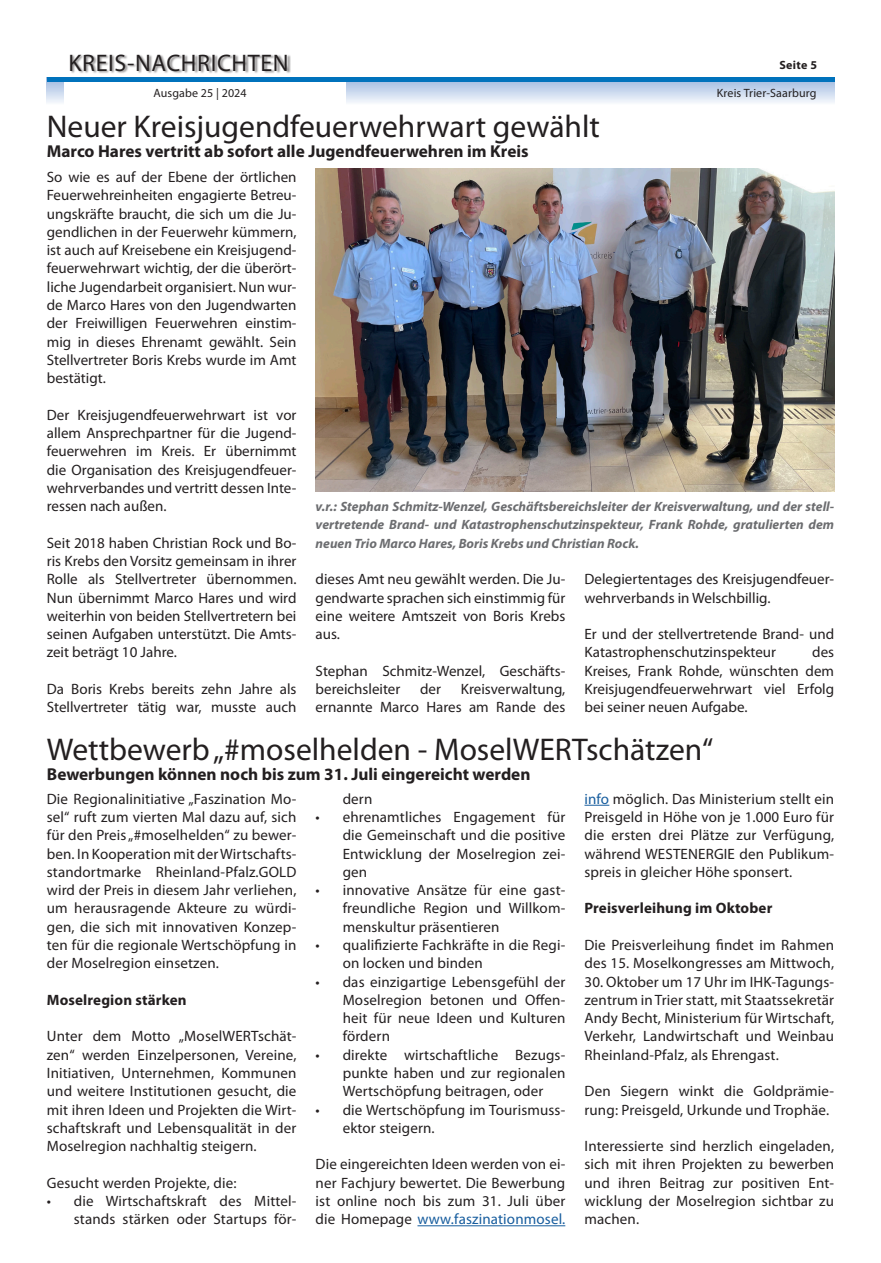
<style>
.page{position:relative;width:881px;height:1263px;background:#fff}
.page>*{position:absolute;margin:0;border:0;box-sizing:border-box;transform-origin:0 0}
.Headline{font:31.5px "Myriad Pro";color:#231f20}
.t1{font:24px "Myriad Pro";letter-spacing:.025em;color:#231f20}
.Subline{font:700 17.25px "Myriad Pro";color:#231f20}
.Fließtext{font:15px/18.3px "Myriad Pro";letter-spacing:.01em;color:#231f20;text-align:justify}
.Fließtext-2{font:700 15px "Myriad Pro";letter-spacing:.01em;color:#231f20}
.Bilduntertitel{font:italic 700 13.5px/18.3px "Myriad Pro";color:#6c6d70;text-align:justify}
.t2{font:12px "Myriad Pro";letter-spacing:.01em;color:#231f20}
.t3{font:700 12px "Myriad Pro";letter-spacing:.025em;color:#231f20}
.s1{color:#175d9e}
</style>
<div class="page">
<svg style="left:47px;top:82px;width:786px;height:21px;background:#cedbef"></svg>
<div style="left:64px;top:0;width:281px;height:113px;background:#fff"></div>
<div style="left:71px;top:54px;width:220px;height:20px;background:#231f20;opacity:.5"></div>
<hr style="left:47px;top:78px;width:786px;height:4px;background:#0072bc">
<img style="left:315px;top:168px;width:518px;height:323px">
<hr style="left:417px;top:1225px;width:148px;height:1px;background:#175d9e">
<svg style="left:584px;top:805px;width:25px;height:1px"></svg>
<h2 class="t1" style="left:68px;top:48px;width:221px">KREIS-NACHRICHTEN</h2>
<p class="t3" style="left:779px;top:57px;width:39px">Seite 5</p>
<p class="t2" style="left:153px;top:86px;width:95px">Ausgabe 25 | 2024</p>
<p class="Headline" style="left:47px;top:107px;width:554px">Neuer Kreisjugendfeuerwehrwart gewählt</p>
<p class="Subline" style="left:47px;top:140px;width:483px">Marco Hares vertritt ab sofort alle Jugendfeuerwehren im Kreis</p>
<p class="Fließtext" style="left:47px;top:168px;width:251px">So wie es auf der Ebene der örtlichen Feuerwehreinheiten engagierte Betreu&shy;ungskräfte braucht, die sich um die Ju&shy;gendlichen in der Feuerwehr kümmern, ist auch auf Kreisebene ein Kreisjugend&shy;feuerwehrwart wichtig, der die überört&shy;liche Jugendarbeit organisiert. Nun wur&shy;de Marco Hares von den Jugendwarten der Freiwilligen Feuerwehren einstim&shy;mig in dieses Ehrenamt gewählt. Sein Stellvertreter Boris Krebs wurde im Amt bestätigt.</p>
<p class="Fließtext" style="left:47px;top:405px;width:251px">Der Kreisjugendfeuerwehrwart ist vor allem Ansprechpartner für die Jugend&shy;feuerwehren im Kreis. Er übernimmt die Organisation des Kreisjugendfeuer&shy;wehrverbandes und vertritt dessen Inte&shy;ressen nach außen.</p>
<p class="Fließtext" style="left:47px;top:533px;width:251px">Seit 2018 haben Christian Rock und Bo&shy;ris Krebs den Vorsitz gemeinsam in ihrer Rolle als Stellvertreter übernommen.<br>Nun übernimmt Marco Hares und wird weiterhin von beiden Stellvertretern bei seinen Aufgaben unterstützt. Die Amts&shy;zeit beträgt 10 Jahre.</p>
<p class="Fließtext" style="left:47px;top:680px;width:251px">Da Boris Krebs bereits zehn Jahre als<br>Stellvertreter tätig war, musste auch</p>
<p class="t2" style="left:716px;top:86px;width:101px">Kreis Trier-Saarburg</p>
<p class="Bilduntertitel" style="left:315px;top:497px;width:520px">v.r.: Stephan Schmitz-Wenzel, Geschäftsbereichsleiter der Kreisverwaltung, und der stell&shy;vertretende Brand- und Katastrophenschutzinspekteur, Frank Rohde, gratulierten dem neuen Trio Marco Hares, Boris Krebs und Christian Rock.</p>
<p class="Fließtext" style="left:584px;top:570px;width:251px">Delegiertentages des Kreisjugendfeuer&shy;wehrverbands in Welschbillig.</p>
<p class="Fließtext" style="left:584px;top:625px;width:251px">Er und der stellvertretende Brand- und<br>Katastrophenschutzinspekteur</p>
<p class="Fließtext" style="left:315px;top:570px;width:251px">dieses Amt neu gewählt werden. Die Ju&shy;gendwarte sprachen sich einstimmig für eine weitere Amtszeit von Boris Krebs aus.</p>
<p class="Fließtext" style="left:315px;top:661px;width:251px">Stephan Schmitz-Wenzel, Geschäfts&shy;bereichsleiter</p>
<p class="Fließtext" style="left:584px;top:643px;width:251px;text-indent:228px">des Kreises, Frank Rohde, wünschten dem Kreisjugendfeuerwehrwart viel Erfolg bei seiner neuen Aufgabe.</p>
<p class="Headline" style="left:47px;top:730px;width:668px">Wettbewerb „#moselhelden - MoselWERTschätzen“</p>
<p class="Subline" style="left:47px;top:763px;width:485px">Bewerbungen können noch bis zum 31. Juli eingereicht werden</p>
<p class="Fließtext" style="left:47px;top:789px;width:251px">Die Regionalinitiative „Faszination Mo&shy;sel“ ruft zum vierten Mal dazu auf, sich für den Preis „#moselhelden“ zu bewer&shy;ben. In Kooperation mit der Wirtschafts&shy;standortmarke Rheinland-Pfalz.GOLD wird der Preis in diesem Jahr verliehen, um herausragende Akteure zu würdi&shy;gen, die sich mit innovativen Konzep&shy;ten für die regionale Wertschöpfung in der Moselregion einsetzen.</p>
<p class="Fließtext-2" style="left:47px;top:990px;width:141px">Moselregion stärken</p>
<p class="Fließtext" style="left:47px;top:1027px;width:251px">Unter dem Motto „MoselWERTschät&shy;zen“ werden Einzelpersonen, Vereine, Initiativen, Unternehmen, Kommunen und weitere Institutionen gesucht, die mit ihren Ideen und Projekten die Wirt&shy;schaftskraft und Lebensqualität in der Moselregion nachhaltig steigern.</p>
<p class="Fließtext" style="left:47px;top:1173px;width:191px">Gesucht werden Projekte, die:</p>
<p class="Fließtext" style="left:47px;top:1191px;width:251px;text-align:right">• die Wirtschaftskraft des Mittel&shy;stands stärken oder Startups för-</p>
<p class="Fließtext" style="left:315px;top:680px;width:251px;text-align:right">Kreisverwaltung,<br>ernannte Marco Hares am Rande des</p>
<p class="Fließtext" style="left:420px;top:680px;width:22px">der</p>
<p class="Fließtext" style="left:584px;top:789px;width:251px"><span class="s1">info</span> möglich. Das Ministerium stellt ein Preisgeld in Höhe von je 1.000 Euro für die ersten drei Plätze zur Verfügung, während WESTENERGIE den Publikum&shy;spreis in gleicher Höhe sponsert.</p>
<p class="Fließtext-2" style="left:584px;top:898px;width:189px">Preisverleihung im Oktober</p>
<p class="Fließtext" style="left:584px;top:935px;width:251px">Die Preisverleihung findet im Rahmen des 15. Moselkongresses am Mittwoch,</p>
<p class="Fließtext" style="left:584px;top:972px;width:251px">30. Oktober um 17 Uhr im IHK-Tagungs&shy;zentrum in Trier statt, mit Staatssekretär Andy Becht, Ministerium für Wirtschaft, Verkehr, Landwirtschaft und Weinbau Rheinland-Pfalz, als Ehrengast.</p>
<p class="Fließtext" style="left:584px;top:1082px;width:251px">Den Siegern winkt die Goldprämie&shy;rung: Preisgeld, Urkunde und Trophäe.</p>
<p class="Fließtext" style="left:584px;top:1137px;width:251px">Interessierte sind herzlich eingeladen, sich mit ihren Projekten zu bewerben und ihren Beitrag zur positiven Ent&shy;wicklung der Moselregion sichtbar zu machen.</p>
<p class="Fließtext" style="left:342px;top:789px;width:31px">dern</p>
<p class="Fließtext" style="left:342px;top:807px;width:224px;text-indent:-27px">• ehrenamtliches Engagement für die Gemeinschaft und die positive Entwicklung der Moselregion zei&shy;gen</p>
<p class="Fließtext" style="left:342px;top:881px;width:224px;text-indent:-27px">• innovative Ansätze für eine gast&shy;freundliche Region und Willkom&shy;menskultur präsentieren</p>
<p class="Fließtext" style="left:342px;top:935px;width:224px;text-indent:-27px">• qualifizierte Fachkräfte in die Regi&shy;on locken und binden</p>
<p class="Fließtext" style="left:342px;top:972px;width:224px;text-indent:-27px">• das einzigartige Lebensgefühl der Moselregion betonen und Offen&shy;heit für neue Ideen und Kulturen fördern</p>
<p class="Fließtext" style="left:342px;top:1045px;width:224px;text-indent:-27px">• direkte wirtschaftliche Bezugs&shy;punkte haben und zur regionalen Wertschöpfung beitragen, oder</p>
<p class="Fließtext" style="left:342px;top:1100px;width:224px;text-indent:-27px">• die Wertschöpfung im Tourismuss&shy;ektor steigern.</p>
<p class="Fließtext" style="left:315px;top:1155px;width:251px">Die eingereichten Ideen werden von ei&shy;ner Fachjury bewertet. Die Bewerbung ist online noch bis zum 31. Juli über die Homepage <span class="s1">www.faszinationmosel.</span></p>
</div>
